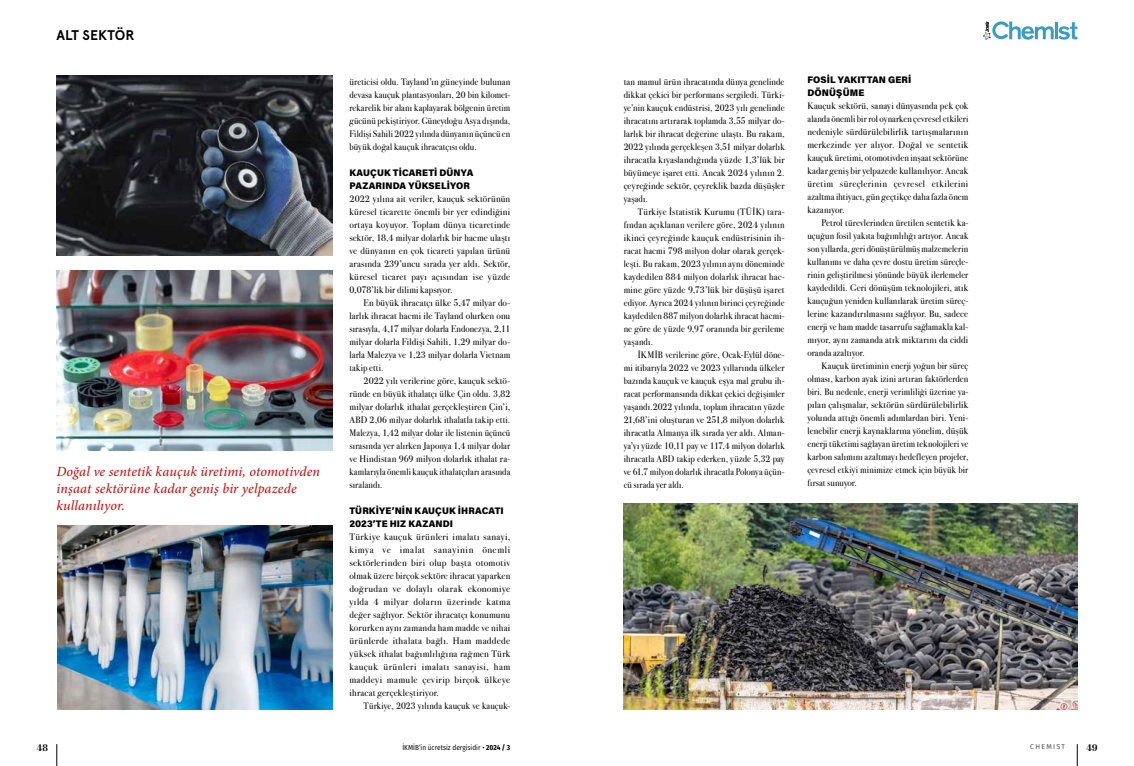
<style>
.page{position:relative;width:1134px;height:766px;background:#fff}
.page>*{position:absolute;margin:0;border:0;box-sizing:border-box;transform-origin:0 0}
.t1{font:italic 500 14px/16.8px "Minion Pro";letter-spacing:.005em;color:#b91918}
.t2{font:700 14px "Apercu";letter-spacing:-.005em;color:#000}
.t3{font:9.5px/13px "Bodoni Svty Two ITCTT";letter-spacing:.02em;color:#000;text-align:justify}
.t4{font:9.5px/13px "Bodoni Svty Two ITCTT";letter-spacing:.02em;color:#000;text-align:justify;scale:.96 1}
.t5{font:9.5px/13px "Bodoni Svty Two ITCTT";letter-spacing:.02em;color:#000;text-align:justify;scale:.95 1}
.t6{font:900 9.5px/13px "Acumin Pro";letter-spacing:.015em;color:#000}
.t7{font:700 9.5px "Abril Display";color:#000}
.t8{font:7.2px "Fira Sans Condensed";color:#000}
.t9{font:300 7px "Fira Sans";letter-spacing:.2em;color:#000}
.s1{font-weight:700}
</style>
<div class="page">
<svg style="left:57px;top:744px;width:1px;height:21px"></svg>
<svg style="left:1077px;top:744px;width:1px;height:21px"></svg>
<svg style="left:983px;top:21px;width:94px;height:19px"></svg>
<img style="left:56px;top:76px;width:276px;height:179px">
<img style="left:57px;top:271px;width:275px;height:179px">
<img style="left:57px;top:525px;width:275px;height:184px">
<img style="left:624px;top:503px;width:453px;height:206px">
<h1 class="t2" style="left:56px;top:27px;width:80px">ALT SEKTÖR</h1>
<h1 class="t1" style="left:56px;top:463px;width:265px">Doğal ve sentetik kauçuk üretimi, otomotivden inşaat sektörüne kadar geniş bir yelpazede kullanılıyor.</h1>
<p class="t3" style="left:349px;top:74px;width:162px">üreticisi oldu. Tayland’ın güneyinde bulunan devasa kauçuk plantasyonları, 20 bin kilomet&shy;rekarelik bir alanı kaplayarak bölgenin üretim gücünü pekiştiriyor. Güneydoğu Asya dışında, Fildişi Sahili 2022 yılında dünyanın üçüncü en büyük doğal kauçuk ihracatçısı oldu.</p>
<p class="t6" style="left:349px;top:165px;width:125px">KAUÇUK TİCARETİ DÜNYA<br>PAZARINDA YÜKSELİYOR</p>
<p class="t3" style="left:349px;top:191px;width:162px">2022 yılına ait veriler, kauçuk sektörünün küresel ticarette önemli bir yer edindiğini ortaya koyuyor. Toplam dünya ticaretinde sektör, 18,4 milyar dolarlık bir hacme ulaştı ve dünyanın en çok ticareti yapılan ürünü arasında 239’uncu sırada yer aldı. Sektör, küresel ticaret payı açısından ise yüzde 0,078’lik bir dilimi kapsıyor.</p>
<p class="t3" style="left:349px;top:295px;width:162px;text-indent:14px">En büyük ihracatçı ülke 5,47 milyar do&shy;larlık ihracat hacmi ile Tayland olurken onu sırasıyla, 4,17 milyar dolarla Endonezya, 2,11 milyar dolarla Fildişi Sahili, 1,29 milyar do&shy;larla Malezya ve 1,23 milyar dolarla Vietnam takip etti.</p>
<p class="t3" style="left:349px;top:373px;width:162px;text-indent:14px">2022 yılı verilerine göre, kauçuk sektö&shy;ründe en büyük ithalatçı ülke Çin oldu. 3,82 milyar dolarlık ithalat gerçekleştiren Çin’i, ABD 2,06 milyar dolarlık ithalatla takip etti.<br>Malezya, 1,42 milyar dolar ile listenin üçüncü sırasında yer alırken Japonya 1,4 milyar dolar ve Hindistan 969 milyon dolarlık ithalat ra&shy;kamlarıyla önemli kauçuk ithalatçıları arasında sıralandı.</p>
<p class="t6" style="left:349px;top:503px;width:156px">TÜRKİYE’NİN KAUÇUK İHRACATI<br>2023’TE HIZ KAZANDI</p>
<p class="t3" style="left:349px;top:529px;width:162px">Türkiye kauçuk ürünleri imalatı sanayi, kimya ve imalat sanayinin önemli sektörlerinden biri olup başta otomotiv olmak üzere birçok sektöre ihracat yaparken doğrudan ve dolaylı olarak ekonomiye yılda 4 milyar doların üzerinde katma değer sağlıyor. Sektör ihracatçı konumunu korurken aynı zamanda ham madde ve nihai ürünlerde ithalata bağlı. Ham maddede yüksek ithalat bağımlılığına rağmen Türk kauçuk ürünleri imalatı sanayisi, ham maddeyi mamule çevirip birçok ülkeye ihracat gerçekleştiriyor.</p>
<p class="t4" style="left:364px;top:698px;width:154px">Türkiye, 2023 yılında kauçuk ve kauçuk-</p>
<p class="t3" style="left:624px;top:74px;width:162px">tan mamul ürün ihracatında dünya genelinde dikkat çekici bir performans sergiledi. Türki&shy;ye’nin kauçuk endüstrisi, 2023 yılı genelinde ihracatını artırarak toplamda 3,55 milyar do&shy;larlık bir ihracat değerine ulaştı. Bu rakam, 2022 yılında gerçekleşen 3,51 milyar dolarlık ihracatla kıyaslandığında yüzde 1,3’lük bir büyümeye işaret etti. Ancak 2024 yılının 2. çeyreğinde sektör, çeyreklik bazda düşüşler yaşadı.</p>
<p class="t3" style="left:624px;top:204px;width:162px;text-indent:14px">Türkiye İstatistik Kurumu (TÜİK) tara&shy;fından açıklanan verilere göre, 2024 yılının ikinci çeyreğinde kauçuk endüstrisinin ih&shy;racat hacmi 798 milyon dolar olarak gerçek&shy;leşti. Bu rakam, 2023 yılının aynı döneminde kaydedilen 884 milyon dolarlık ihracat hac&shy;mine göre yüzde 9,73’lük bir düşüşü işaret ediyor. Ayrıca 2024 yılının birinci çeyreğinde kaydedilen 887 milyon dolarlık ihracat hacmi&shy;ne göre de yüzde 9,97 oranında bir gerileme yaşandı.</p>
<p class="t4" style="left:624px;top:347px;width:169px;text-indent:14px">İKMİB verilerine göre, Ocak-Eylül döne&shy;mi itibarıyla 2022 ve 2023 yıllarında ülkeler bazında kauçuk ve kauçuk eşya mal grubu ih&shy;racat performansında dikkat çekici değişimler yaşandı.2022 yılında, toplam ihracatın yüzde 21,68’ini oluşturan ve 251,8 milyon dolarlık ihracatla Almanya ilk sırada yer aldı. Alman&shy;ya’yı yüzde 10,11 pay ve 117,4 milyon dolarlık ihracatla ABD takip ederken, yüzde 5,32 pay ve 61,7 milyon dolarlık ihracatla Polonya üçün&shy;cü sırada yer aldı.</p>
<p class="t6" style="left:807px;top:72px;width:105px">FOSİL YAKITTAN GERİ<br>DÖNÜŞÜME</p>
<p class="t3" style="left:807px;top:98px;width:162px">Kauçuk sektörü, sanayi dünyasında pek çok alanda önemli bir rol oynarken çevresel etkileri nedeniyle sürdürülebilirlik tartışmalarının merkezinde yer alıyor. Doğal ve sentetik kauçuk üretimi, otomotivden inşaat sektörüne kadar geniş bir yelpazede kullanılıyor. Ancak üretim süreçlerinin çevresel etkilerini azaltma ihtiyacı, gün geçtikçe daha fazla önem kazanıyor.</p>
<p class="t3" style="left:807px;top:215px;width:162px;text-indent:14px">Petrol türevlerinden üretilen sentetik ka&shy;uçuğun fosil yakıta bağımlılığı artıyor. Ancak son yıllarda, geri dönüştürülmüş malzemelerin kullanımı ve daha çevre dostu üretim süreçle&shy;rinin geliştirilmesi yönünde büyük ilerlemeler kaydedildi. Geri dönüşüm teknolojileri, atık kauçuğun yeniden kullanılarak üretim süreç&shy;lerine kazandırılmasını sağlıyor. Bu, sadece enerji ve ham madde tasarrufu sağlamakla kal&shy;mıyor, aynı zamanda atık miktarını da ciddi oranda azaltıyor.</p>
<p class="t5" style="left:807px;top:358px;width:171px;text-indent:14px">Kauçuk üretiminin enerji yoğun bir süreç olması, karbon ayak izini artıran faktörlerden biri. Bu nedenle, enerji verimliliği üzerine ya&shy;pılan çalışmalar, sektörün sürdürülebilirlik yolunda attığı önemli adımlardan biri. Yeni&shy;lenebilir enerji kaynaklarına yönelim, düşük enerji tüketimi sağlayan üretim teknolojileri ve karbon salımını azaltmayı hedefleyen projeler, çevresel etkiyi minimize etmek için büyük bir fırsat sunuyor.</p>
<p class="t8" style="left:402px;top:741px;width:109px">İKMİB’in ücretsiz dergisidir • <span class="s1">2024 / 3</span></p>
<p class="t7" style="left:37px;top:740px;width:13px">48</p>
<p class="t9" style="left:1030px;top:741px;width:36px">CHEMIST</p>
<p class="t7" style="left:1086px;top:740px;width:12px">49</p>
</div>
